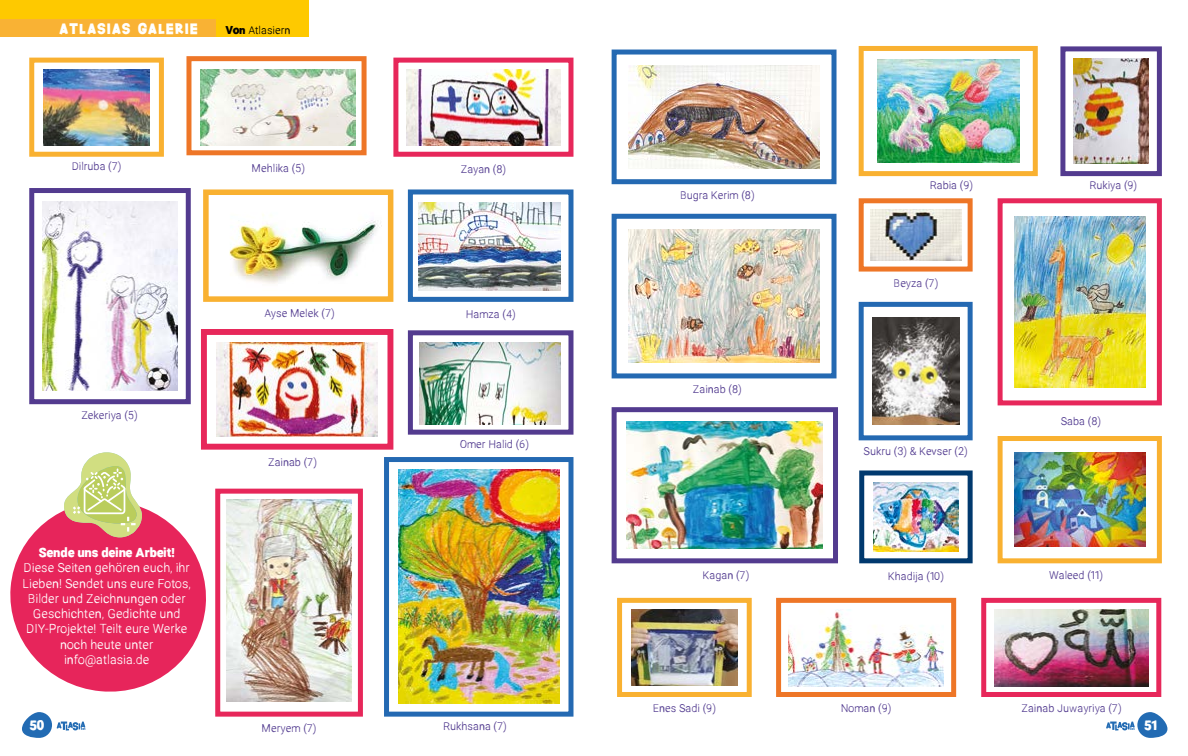
<style>
.page{position:relative;width:1188px;height:756px;background:#fff}
.page>*{position:absolute;margin:0;border:0;box-sizing:border-box;transform-origin:0 0}
.t1{font:15px "Starlight";letter-spacing:.1em;color:#fff}
.t2{font:700 13px "Ramona";color:#fff}
.t3{font:300 12.7px/15.2px "Ramona";color:#fff;text-align:center}
.t4{font:700 12.7px "Ramona";color:#fff}
.t5{font:300 11px "Ramona";color:#533c90}
.t6{font:300 11px "Ramona";color:#000}
.s1{font-weight:700}
</style>
<div class="page">
<div style="left:215px;top:489px;width:148px;height:228px;background:#fff;border:5px solid #e7275a"></div>
<div style="left:203px;top:189px;width:190px;height:113px;background:#fff;border:6px solid #f9b131"></div>
<div style="left:201px;top:329px;width:192px;height:121px;background:#fff;border:6px solid #e7275a"></div>
<div style="left:393px;top:58px;width:180px;height:99px;background:#fff;border:5px solid #e7275a"></div>
<div style="left:186px;top:56px;width:181px;height:99px;background:#fff;border:5px solid #ee7627"></div>
<div style="left:29px;top:58px;width:135px;height:99px;background:#fff;border:5px solid #f9b131"></div>
<div style="left:408px;top:189px;width:165px;height:113px;background:#fff;border:5px solid #2469b2"></div>
<div style="left:408px;top:330px;width:165px;height:105px;border:5px solid #533b8f"></div>
<div style="left:29px;top:188px;width:162px;height:216px;background:#fff;border:5px solid #533b8f"></div>
<img style="left:229px;top:214px;width:151px;height:70px">
<img style="left:217px;top:343px;width:161px;height:94px">
<img style="left:43px;top:201px;width:134px;height:189px">
<img style="left:227px;top:500px;width:124px;height:202px">
<img style="left:406px;top:69px;width:155px;height:76px">
<img style="left:201px;top:69px;width:155px;height:76px">
<img style="left:44px;top:69px;width:105px;height:76px">
<div style="left:384px;top:457px;width:189px;height:260px;background:#fff;border:5px solid #2469b2"></div>
<img style="left:398px;top:470px;width:161px;height:234px">
<div style="left:0;top:0;width:309px;height:37px;background:#fec900"></div>
<div style="left:0;top:19px;width:215px;height:18px;background:#f9b234"></div>
<img style="left:419px;top:202px;width:142px;height:89px">
<img style="left:420px;top:343px;width:141px;height:81px">
<svg style="left:10px;top:508px;width:196px;height:184px;fill:#e7255b"></svg>
<svg style="left:62px;top:452px;width:83px;height:87px"></svg>
<div style="left:612px;top:214px;width:225px;height:164px;border:5px solid #2469b2"></div>
<div style="left:612px;top:50px;width:225px;height:134px;border:5px solid #2469b2"></div>
<div style="left:998px;top:198px;width:164px;height:207px;border:5px solid #e7275a"></div>
<div style="left:859px;top:46px;width:179px;height:130px;border:5px solid #f9b131"></div>
<div style="left:998px;top:436px;width:164px;height:127px;border:5px solid #f9b131"></div>
<div style="left:859px;top:198px;width:114px;height:74px;border:5px solid #ee7627"></div>
<div style="left:859px;top:470px;width:114px;height:93px;border:5px solid #00396e"></div>
<div style="left:859px;top:302px;width:114px;height:138px;border:5px solid #2469b2"></div>
<div style="left:612px;top:407px;width:226px;height:156px;border:5px solid #533b8f"></div>
<div style="left:1060px;top:46px;width:102px;height:130px;border:5px solid #533b8f"></div>
<img style="left:628px;top:230px;width:192px;height:133px">
<img style="left:628px;top:65px;width:192px;height:104px">
<img style="left:1014px;top:216px;width:131px;height:171px">
<img style="left:1014px;top:453px;width:131px;height:94px">
<img style="left:873px;top:482px;width:86px;height:69px">
<img style="left:872px;top:318px;width:87px;height:106px">
<img style="left:627px;top:422px;width:196px;height:127px">
<img style="left:1074px;top:59px;width:75px;height:105px">
<div style="left:981px;top:598px;width:180px;height:99px;background:#fff;border:5px solid #e7275a"></div>
<div style="left:776px;top:598px;width:180px;height:99px;background:#fff;border:5px solid #ee7627"></div>
<div style="left:617px;top:598px;width:135px;height:99px;background:#fff;border:5px solid #f9b131"></div>
<img style="left:789px;top:609px;width:155px;height:78px">
<img style="left:994px;top:609px;width:155px;height:78px">
<img style="left:632px;top:609px;width:105px;height:77px">
<img style="left:877px;top:59px;width:142px;height:104px">
<img style="left:870px;top:209px;width:91px;height:52px">
<svg style="left:22px;top:712px;width:63px;height:26px"></svg>
<svg style="left:1106px;top:712px;width:61px;height:26px"></svg>
<h1 class="t1" style="left:60px;top:17px;width:140px">ATLASIAS GALERIE</h1>
<p class="t6" style="left:225px;top:23px;width:67px"><span class="s1">Von</span> Atlasiern</p>
<p class="t5" style="left:72px;top:160px;width:51px">Dilruba (7)</p>
<p class="t5" style="left:252px;top:162px;width:55px">Mehlika (5)</p>
<p class="t5" style="left:461px;top:163px;width:47px">Zayan (8)</p>
<p class="t5" style="left:81px;top:408px;width:58px">Zekeriya (5)</p>
<p class="t5" style="left:264px;top:307px;width:72px">Ayse Melek (7)</p>
<p class="t5" style="left:268px;top:456px;width:50px">Zainab (7)</p>
<p class="t5" style="left:466px;top:308px;width:51px">Hamza (4)</p>
<p class="t5" style="left:460px;top:438px;width:71px">Omer Halid (6)</p>
<p class="t5" style="left:680px;top:188px;width:76px">Bugra Kerim (8)</p>
<p class="t5" style="left:693px;top:383px;width:50px">Zainab (8)</p>
<p class="t4" style="left:39px;top:544px;width:137px">Sende uns deine Arbeit!</p>
<p class="t3" style="left:23px;top:562px;width:170px">Diese Seiten gehören euch, ihr<br>Lieben! Sendet uns eure Fotos,<br>Bilder und Zeichnungen oder<br>Geschichten, Gedichte und<br>DIY-Projekte! Teilt eure Werke noch heute unter info@atlasia.de</p>
<p class="t5" style="left:703px;top:569px;width:48px">Kagan (7)</p>
<p class="t5" style="left:930px;top:179px;width:45px">Rabia (9)</p>
<p class="t5" style="left:1089px;top:179px;width:49px">Rukiya (9)</p>
<p class="t5" style="left:894px;top:277px;width:46px">Beyza (7)</p>
<p class="t5" style="left:864px;top:445px;width:106px">Sukru (3) &amp; Kevser (2)</p>
<p class="t5" style="left:1061px;top:414px;width:42px">Saba (8)</p>
<p class="t5" style="left:888px;top:569px;width:57px">Khadija (10)</p>
<p class="t5" style="left:1049px;top:569px;width:55px">Waleed (11)</p>
<p class="t5" style="left:653px;top:702px;width:65px">Enes Sadi (9)</p>
<p class="t5" style="left:841px;top:702px;width:52px">Noman (9)</p>
<p class="t5" style="left:1022px;top:702px;width:102px">Zainab Juwayriya (7)</p>
<p class="t2" style="left:30px;top:716px;width:16px">50</p>
<p class="t2" style="left:1145px;top:717px;width:14px">51</p>
<p class="t5" style="left:443px;top:720px;width:65px">Rukhsana (7)</p>
<p class="t5" style="left:262px;top:722px;width:56px">Meryem (7)</p>
</div>
